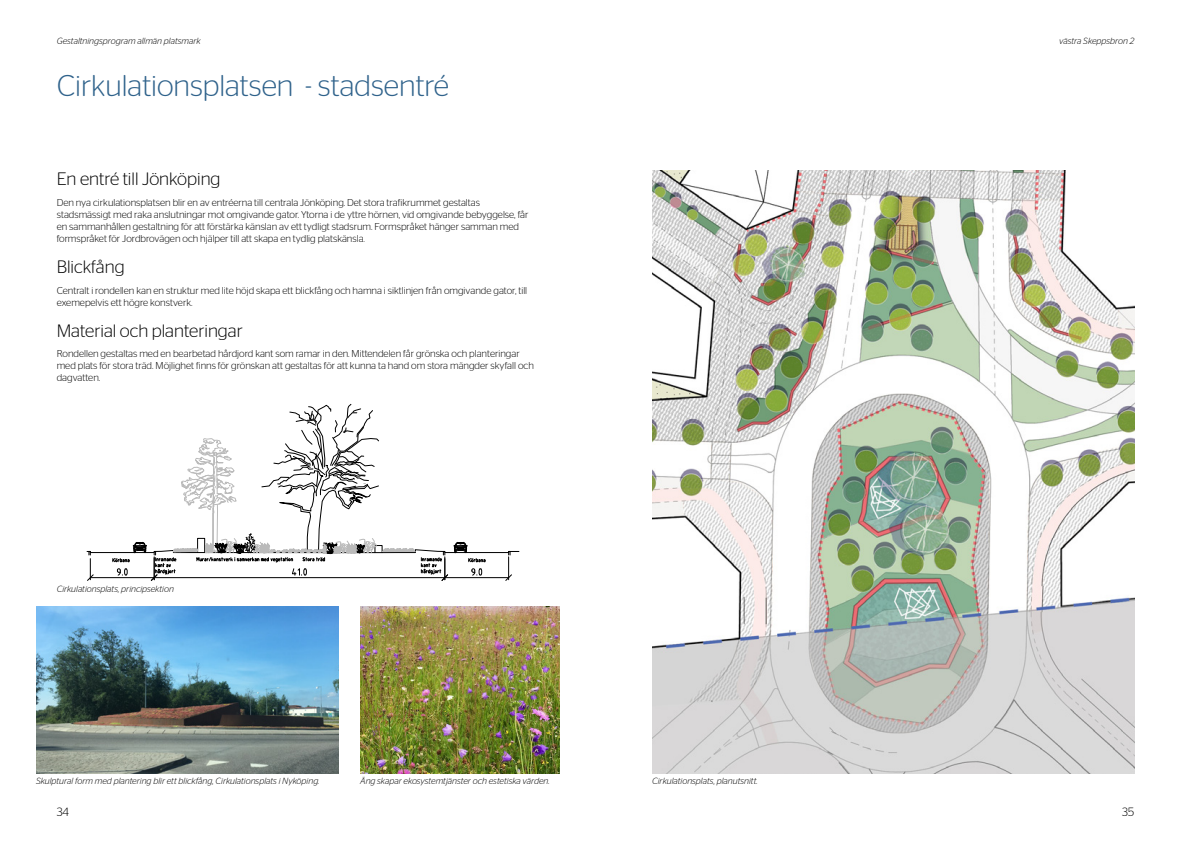
<style>
.page{position:relative;width:1191px;height:842px;background:#fff}
.page>*{position:absolute;margin:0;border:0;box-sizing:border-box;transform-origin:0 0}
.t1{font:300 30px "Stag Sans Round";color:#2f628b}
.t2{font:300 18px "Stag Sans Round";color:#000}
.t3{font:300 12px "Stag Sans Round";color:#000}
.t4{font:300 10px/12px "Stag Sans Round";color:#000}
.t5{font:italic 300 9px "Stag Sans Round";color:#000}
</style>
<div class="page">
<img style="left:36px;top:607px;width:303px;height:167px">
<img style="left:360px;top:607px;width:199px;height:167px">
<img style="left:652px;top:170px;width:482px;height:604px">
<hr style="left:90px;top:552px;width:64px;height:1px;background:#000">
<hr style="left:445px;top:552px;width:63px;height:1px;background:#000">
<hr style="left:90px;top:577px;width:64px;height:1px;background:#000">
<svg style="left:87px;top:551px;width:6px;height:30px"></svg>
<hr style="left:445px;top:577px;width:63px;height:1px;background:#000">
<svg style="left:505px;top:551px;width:14px;height:30px"></svg>
<svg style="left:472px;top:569px;width:10px;height:7px"></svg>
<svg style="left:454px;top:542px;width:31px;height:20px"></svg>
<svg style="left:113px;top:404px;width:335px;height:177px"></svg>
<p class="t5" style="left:57px;top:35px;width:145px">Gestaltningsprogram allmän platsmark</p>
<p class="t5" style="left:1059px;top:35px;width:77px">västra Skeppsbron 2</p>
<h1 class="t1" style="left:57px;top:69px;width:394px">Cirkulationsplatsen - stadsentré</h1>
<h2 class="t2" style="left:57px;top:169px;width:165px">En entré till Jönköping</h2>
<p class="t4" style="left:57px;top:196px;width:473px">Den nya cirkulationsplatsen blir en av entréerna till centrala Jönköping. Det stora trafikrummet gestaltas stadsmässigt med raka anslutningar mot omgivande gator. Ytorna i de yttre hörnen, vid omgivande bebyggelse, får en sammanhållen gestaltning för att förstärka känslan av ett tydligt stadsrum. Formspråket hänger samman med formspråket för Jordbrovägen och hjälper till att skapa en tydlig platskänsla.</p>
<h2 class="t2" style="left:57px;top:257px;width:69px">Blickfång</h2>
<p class="t4" style="left:57px;top:284px;width:472px">Centralt i rondellen kan en struktur med lite höjd skapa ett blickfång och hamna i siktlinjen från omgivande gator, till exemepelvis ett högre konstverk.</p>
<h2 class="t2" style="left:57px;top:321px;width:188px">Material och planteringar</h2>
<p class="t4" style="left:57px;top:348px;width:478px">Rondellen gestaltas med en bearbetad hårdjord kant som ramar in den. Mittendelen får grönska och planteringar med plats för stora träd. Möjlighet finns för grönskan att gestaltas för att kunna ta hand om stora mängder skyfall och dagvatten.</p>
<p class="t5" style="left:57px;top:584px;width:119px">Cirkulationsplats, principsektion</p>
<p class="t5" style="left:36px;top:776px;width:285px">Skulptural form med plantering blir ett blickfång, Cirkulationsplats i Nyköping.</p>
<p class="t5" style="left:360px;top:776px;width:191px">Äng skapar ekosystemtjänster och estetiska värden.</p>
<p class="t5" style="left:652px;top:776px;width:107px">Cirkulationsplats, planutsnitt.</p>
<p class="t3" style="left:57px;top:805px;width:14px">34</p>
<p class="t3" style="left:1122px;top:805px;width:14px">35</p>
</div>
